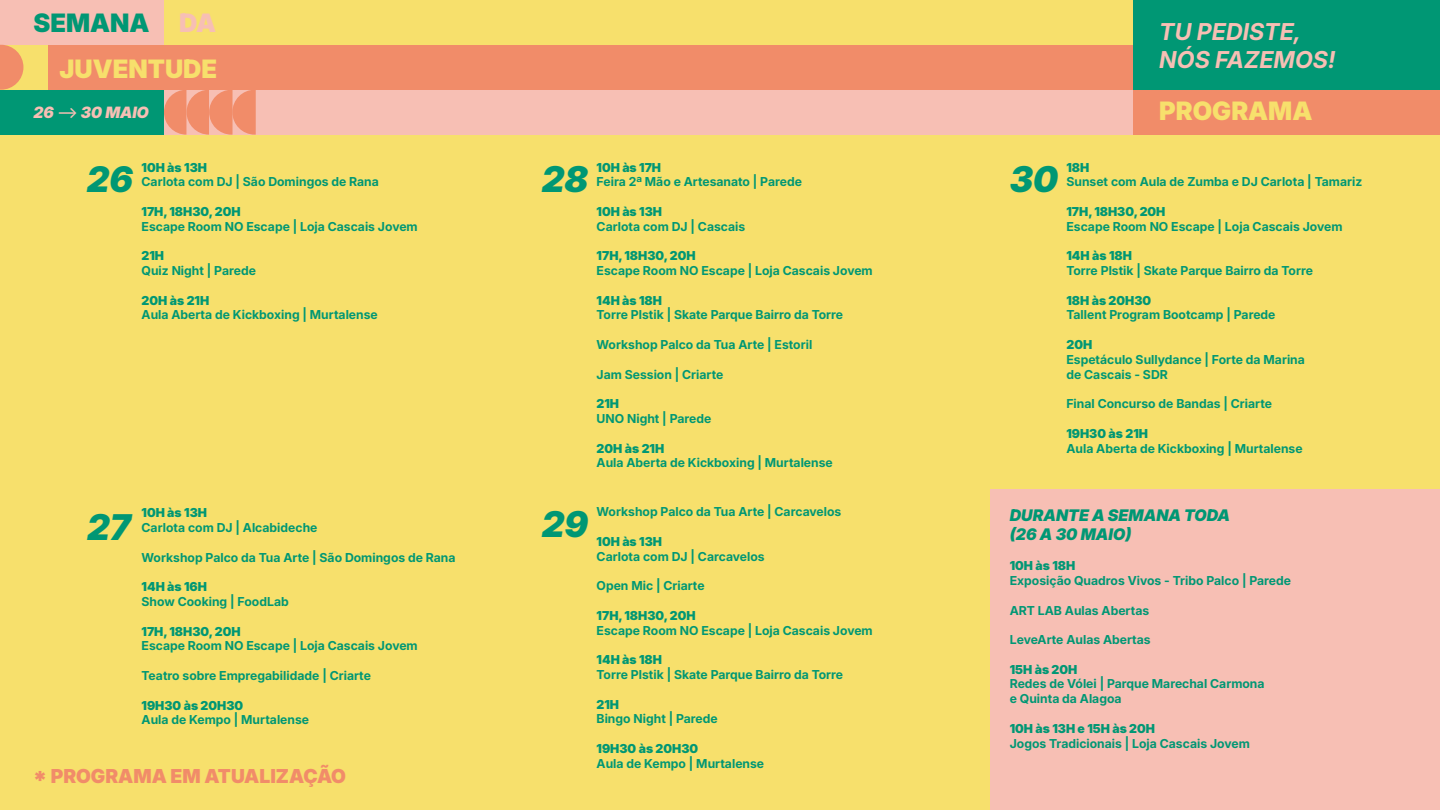
<style>
.page{position:relative;width:1440px;height:810px;background:#fff}
.page>*{position:absolute;margin:0;border:0;box-sizing:border-box;transform-origin:0 0}
.t1{font:italic 900 35.47px "Inter 18 pt";color:#009774}
.t2{font:italic 900 35.25px "Inter 18 pt";color:#009774}
.t3{font:900 25.35px "Inter 18 pt";color:#f7e06c}
.t4{font:900 25.35px "Inter 18 pt";color:#009774}
.t5{font:900 25.35px "Inter 18 pt";color:#f7bfb4}
.t6{font:italic 700 23.25px/27.9px "Inter 18 pt";color:#f7bfb4}
.t7{font:900 19.27px "Inter 18 pt";color:#f18c69}
.t8{font:italic 900 15.98px/19.2px "Inter 18 pt";color:#009774}
.t9{font:italic 900 15.6px "Inter 18 pt";color:#f7bfb4}
.t10{font:700 12.3px/14.8px "Inter 18 pt";color:#009774}
.t11{font:900 12.3px "Inter 18 pt";color:#009774}
.s1{font-weight:500;font-style:normal}
</style>
<div class="page">
<div style="left:164px;top:0;width:982px;height:45px;background:#f7e06c"></div>
<div style="left:0;top:135px;width:1440px;height:675px;background:#f7e06c"></div>
<div style="left:164px;top:90px;width:982px;height:45px;background:#f7bfb4"></div>
<div style="left:991px;top:489px;width:449px;height:321px;background:#f7bfb4"></div>
<div style="left:0;top:0;width:164px;height:45px;background:#f7bfb4"></div>
<div style="left:48px;top:45px;width:1098px;height:45px;background:#f18c69"></div>
<div style="left:1134px;top:90px;width:306px;height:45px;background:#f18c69"></div>
<div style="left:0;top:90px;width:164px;height:45px;background:#009774"></div>
<div style="left:1134px;top:0;width:306px;height:90px;background:#009774"></div>
<div style="left:0;top:45px;width:48px;height:45px;background:#f7e06c"></div>
<svg style="left:0;top:45px;width:23px;height:45px"></svg>
<svg style="left:164px;top:90px;width:92px;height:45px"></svg>
<h3 class="t4" style="left:33px;top:4px;width:118px">SEMANA</h3>
<h3 class="t5" style="left:179px;top:4px;width:39px">DA</h3>
<h3 class="t3" style="left:60px;top:49px;width:159px">JUVENTUDE</h3>
<p class="t9" style="left:33px;top:100px;width:117px">26 <span class="s1">⟶</span> 30 MAIO</p>
<h2 class="t2" style="left:87px;top:152px;width:48px">26</h2>
<p class="t11" style="left:142px;top:158px;width:67px">10H às 13H</p>
<p class="t10" style="left:142px;top:174px;width:239px">Carlota com DJ | São Domingos de Rana</p>
<p class="t11" style="left:142px;top:202px;width:101px">17H, 18H30, 20H</p>
<p class="t10" style="left:142px;top:219px;width:278px">Escape Room NO Escape | Loja Cascais Jovem</p>
<p class="t11" style="left:142px;top:247px;width:24px">21H</p>
<p class="t10" style="left:142px;top:263px;width:116px">Quiz Night | Parede</p>
<p class="t11" style="left:142px;top:291px;width:69px">20H às 21H</p>
<p class="t10" style="left:142px;top:307px;width:238px">Aula Aberta de Kickboxing | Murtalense</p>
<h1 class="t1" style="left:87px;top:500px;width:45px">27</h1>
<p class="t11" style="left:142px;top:504px;width:67px">10H às 13H</p>
<p class="t10" style="left:142px;top:520px;width:177px">Carlota com DJ | Alcabideche</p>
<p class="t10" style="left:142px;top:550px;width:316px">Workshop Palco da Tua Arte | São Domingos de Rana</p>
<p class="t11" style="left:142px;top:577px;width:67px">14H às 16H</p>
<p class="t10" style="left:142px;top:594px;width:149px">Show Cooking | FoodLab</p>
<p class="t11" style="left:142px;top:622px;width:101px">17H, 18H30, 20H</p>
<p class="t10" style="left:142px;top:638px;width:278px">Escape Room NO Escape | Loja Cascais Jovem</p>
<p class="t10" style="left:142px;top:668px;width:231px">Teatro sobre Empregabilidade | Criarte</p>
<p class="t11" style="left:142px;top:696px;width:103px">19H30 às 20H30</p>
<p class="t10" style="left:142px;top:712px;width:169px">Aula de Kempo | Murtalense</p>
<h3 class="t7" style="left:33px;top:761px;width:314px">* PROGRAMA EM ATUALIZAÇÃO</h3>
<h1 class="t1" style="left:542px;top:152px;width:48px">28</h1>
<p class="t11" style="left:597px;top:158px;width:66px">10H às 17H</p>
<p class="t10" style="left:597px;top:174px;width:207px">Feira 2ª Mão e Artesanato | Parede</p>
<p class="t11" style="left:597px;top:202px;width:67px">10H às 13H</p>
<p class="t10" style="left:597px;top:219px;width:150px">Carlota com DJ | Cascais</p>
<p class="t11" style="left:597px;top:247px;width:101px">17H, 18H30, 20H</p>
<p class="t10" style="left:597px;top:263px;width:278px">Escape Room NO Escape | Loja Cascais Jovem</p>
<p class="t11" style="left:597px;top:291px;width:67px">14H às 18H</p>
<p class="t10" style="left:597px;top:307px;width:248px">Torre Plstik | Skate Parque Bairro da Torre</p>
<p class="t10" style="left:597px;top:337px;width:217px">Workshop Palco da Tua Arte | Estoril</p>
<p class="t10" style="left:597px;top:366px;width:128px">Jam Session | Criarte</p>
<p class="t11" style="left:597px;top:394px;width:24px">21H</p>
<p class="t10" style="left:597px;top:411px;width:116px">UNO Night | Parede</p>
<p class="t11" style="left:597px;top:439px;width:69px">20H às 21H</p>
<p class="t10" style="left:597px;top:455px;width:238px">Aula Aberta de Kickboxing | Murtalense</p>
<h1 class="t1" style="left:542px;top:498px;width:48px">29</h1>
<p class="t10" style="left:597px;top:504px;width:246px">Workshop Palco da Tua Arte | Carcavelos</p>
<p class="t11" style="left:597px;top:532px;width:67px">10H às 13H</p>
<p class="t10" style="left:597px;top:548px;width:170px">Carlota com DJ | Carcavelos</p>
<p class="t10" style="left:597px;top:578px;width:110px">Open Mic | Criarte</p>
<p class="t11" style="left:597px;top:606px;width:101px">17H, 18H30, 20H</p>
<p class="t10" style="left:597px;top:622px;width:278px">Escape Room NO Escape | Loja Cascais Jovem</p>
<p class="t11" style="left:597px;top:650px;width:67px">14H às 18H</p>
<p class="t10" style="left:597px;top:667px;width:248px">Torre Plstik | Skate Parque Bairro da Torre</p>
<p class="t11" style="left:597px;top:695px;width:24px">21H</p>
<p class="t10" style="left:597px;top:711px;width:123px">Bingo Night | Parede</p>
<p class="t11" style="left:597px;top:739px;width:103px">19H30 às 20H30</p>
<p class="t10" style="left:597px;top:755px;width:169px">Aula de Kempo | Murtalense</p>
<h3 class="t6" style="left:1159px;top:17px;width:178px">TU PEDISTE,<br>NÓS FAZEMOS!</h3>
<h3 class="t3" style="left:1159px;top:92px;width:155px">PROGRAMA</h3>
<h1 class="t1" style="left:1010px;top:152px;width:50px">30</h1>
<p class="t11" style="left:1066px;top:158px;width:24px">18H</p>
<p class="t10" style="left:1066px;top:174px;width:297px">Sunset com Aula de Zumba e DJ Carlota | Tamariz</p>
<p class="t11" style="left:1066px;top:202px;width:101px">17H, 18H30, 20H</p>
<p class="t10" style="left:1066px;top:219px;width:278px">Escape Room NO Escape | Loja Cascais Jovem</p>
<p class="t11" style="left:1066px;top:247px;width:67px">14H às 18H</p>
<p class="t10" style="left:1066px;top:263px;width:248px">Torre Plstik | Skate Parque Bairro da Torre</p>
<p class="t11" style="left:1066px;top:291px;width:86px">18H às 20H30</p>
<p class="t10" style="left:1066px;top:307px;width:211px">Tallent Program Bootcamp | Parede</p>
<p class="t11" style="left:1066px;top:335px;width:27px">20H</p>
<p class="t10" style="left:1066px;top:352px;width:240px">Espetáculo Sullydance | Forte da Marina de Cascais - SDR</p>
<p class="t10" style="left:1066px;top:396px;width:207px">Final Concurso de Bandas | Criarte</p>
<p class="t11" style="left:1066px;top:424px;width:83px">19H30 às 21H</p>
<p class="t10" style="left:1066px;top:440px;width:238px">Aula Aberta de Kickboxing | Murtalense</p>
<p class="t8" style="left:1010px;top:505px;width:222px">DURANTE A SEMANA TODA (26 A 30 MAIO)</p>
<p class="t11" style="left:1010px;top:556px;width:67px">10H às 18H</p>
<p class="t10" style="left:1010px;top:573px;width:283px">Exposição Quadros Vivos - Tribo Palco | Parede</p>
<p class="t10" style="left:1010px;top:602px;width:141px">ART LAB Aulas Abertas</p>
<p class="t10" style="left:1010px;top:632px;width:142px">LeveArte Aulas Abertas</p>
<p class="t11" style="left:1010px;top:660px;width:69px">15H às 20H</p>
<p class="t10" style="left:1010px;top:676px;width:256px">Redes de Vólei | Parque Marechal Carmona e Quinta da Alagoa</p>
<p class="t11" style="left:1010px;top:719px;width:147px">10H às 13H e 15H às 20H</p>
<p class="t10" style="left:1010px;top:735px;width:242px">Jogos Tradicionais | Loja Cascais Jovem</p>
</div>
